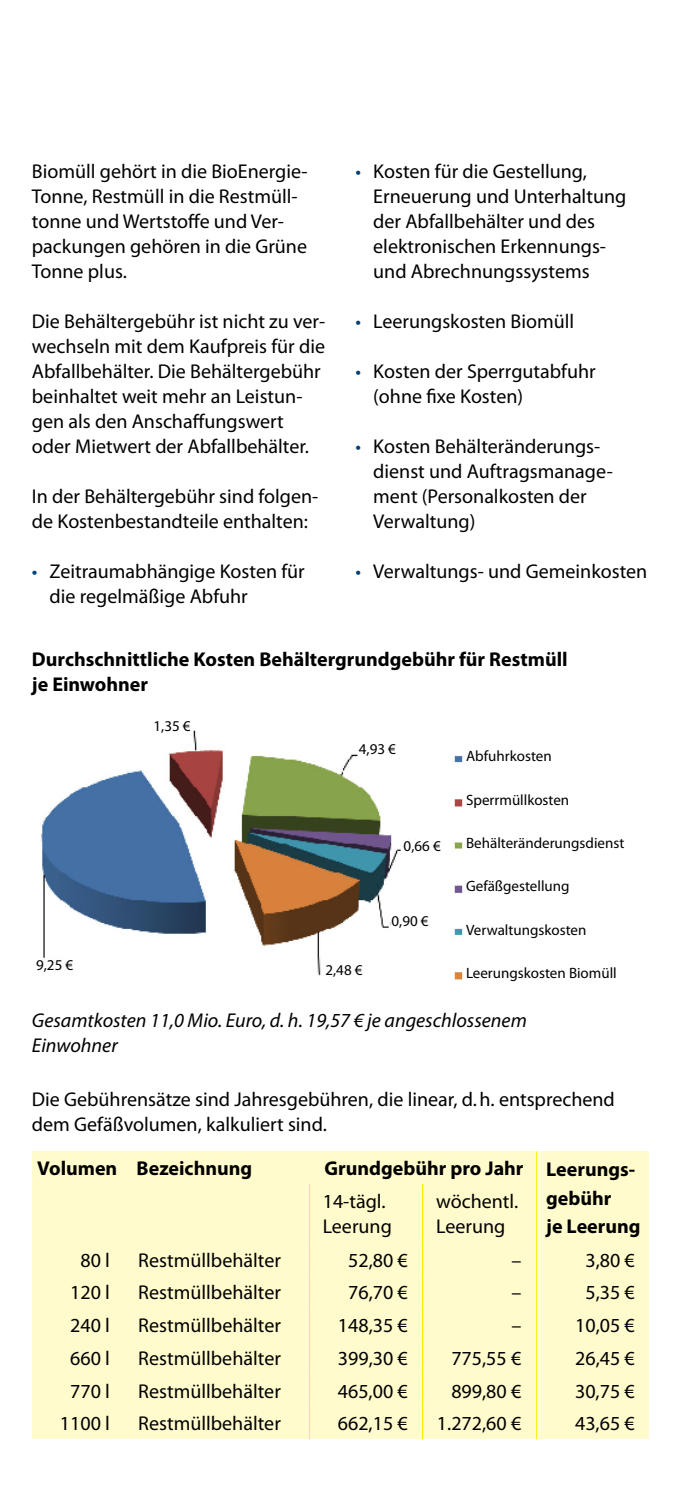
<style>
.page{position:relative;width:681px;height:1489px;background:#fff}
.page>*{position:absolute;margin:0;border:0;box-sizing:border-box;transform-origin:0 0}
.t1{font:20px/25px "Myriad Pro";color:#000}
.t2{font:700 20px/25px "Myriad Pro";color:#000}
.t3{font:italic 20px/25px "Myriad Pro";color:#000}
.t4{font:15px "Myriad Pro";color:#000}
.s1{color:#004179}
</style>
<div class="page">
<img style="left:41px;top:730px;width:422px;height:250px">
<div style="left:535px;top:1151px;width:113px;height:91px;background:#fffbcc"></div>
<hr style="left:534px;top:1151px;width:2px;height:32px;background:#ffed00">
<div style="left:535px;top:1242px;width:113px;height:33px;background:#fffbcc"></div>
<hr style="left:534px;top:1183px;width:2px;height:59px;background:#ffed00">
<div style="left:535px;top:1275px;width:113px;height:33px;background:#fffbcc"></div>
<hr style="left:534px;top:1242px;width:2px;height:33px;background:#ffed00">
<div style="left:535px;top:1308px;width:113px;height:32px;background:#fffbcc"></div>
<hr style="left:534px;top:1275px;width:2px;height:33px;background:#ffed00">
<div style="left:535px;top:1340px;width:113px;height:33px;background:#fffbcc"></div>
<hr style="left:534px;top:1308px;width:2px;height:32px;background:#ffed00">
<div style="left:535px;top:1373px;width:113px;height:33px;background:#fffbcc"></div>
<hr style="left:534px;top:1340px;width:2px;height:33px;background:#ffed00">
<div style="left:535px;top:1406px;width:113px;height:32px;background:#fffbcc"></div>
<hr style="left:534px;top:1373px;width:2px;height:33px;background:#ffed00">
<hr style="left:534px;top:1406px;width:2px;height:32px;background:#ffed00">
<div style="left:422px;top:1242px;width:113px;height:33px;background:#fffbcc"></div>
<div style="left:422px;top:1183px;width:113px;height:59px;background:#fffbcc"></div>
<hr style="left:420px;top:1183px;width:3px;height:59px;background:#ffed00">
<div style="left:422px;top:1275px;width:113px;height:33px;background:#fffbcc"></div>
<hr style="left:420px;top:1242px;width:3px;height:33px;background:#ffed00">
<div style="left:422px;top:1308px;width:113px;height:32px;background:#fffbcc"></div>
<hr style="left:420px;top:1275px;width:3px;height:33px;background:#ffed00">
<div style="left:422px;top:1340px;width:113px;height:33px;background:#fffbcc"></div>
<hr style="left:420px;top:1308px;width:3px;height:32px;background:#ffed00">
<div style="left:422px;top:1373px;width:113px;height:33px;background:#fffbcc"></div>
<hr style="left:420px;top:1340px;width:3px;height:33px;background:#ffed00">
<div style="left:422px;top:1406px;width:113px;height:32px;background:#fffbcc"></div>
<hr style="left:420px;top:1373px;width:3px;height:33px;background:#ffed00">
<hr style="left:420px;top:1406px;width:3px;height:32px;background:#ffed00">
<div style="left:308px;top:1183px;width:114px;height:59px;background:#fffbcc"></div>
<div style="left:308px;top:1242px;width:114px;height:33px;background:#fffbcc"></div>
<hr style="left:307px;top:1183px;width:3px;height:59px;background:#ffed00">
<div style="left:308px;top:1275px;width:114px;height:33px;background:#fffbcc"></div>
<hr style="left:307px;top:1242px;width:3px;height:33px;background:#ffed00">
<div style="left:308px;top:1308px;width:114px;height:32px;background:#fffbcc"></div>
<hr style="left:307px;top:1275px;width:3px;height:33px;background:#ffed00">
<div style="left:308px;top:1340px;width:114px;height:33px;background:#fffbcc"></div>
<hr style="left:307px;top:1308px;width:3px;height:32px;background:#ffed00">
<div style="left:308px;top:1373px;width:114px;height:33px;background:#fffbcc"></div>
<hr style="left:307px;top:1340px;width:3px;height:33px;background:#ffed00">
<div style="left:308px;top:1406px;width:114px;height:32px;background:#fffbcc"></div>
<hr style="left:307px;top:1373px;width:3px;height:33px;background:#ffed00">
<hr style="left:307px;top:1406px;width:3px;height:32px;background:#ffed00">
<div style="left:131px;top:1406px;width:177px;height:32px;background:#fffbcc"></div>
<div style="left:32px;top:1406px;width:99px;height:32px;background:#fffbcc"></div>
<div style="left:131px;top:1373px;width:177px;height:33px;background:#fffbcc"></div>
<div style="left:32px;top:1373px;width:99px;height:33px;background:#fffbcc"></div>
<div style="left:131px;top:1340px;width:177px;height:33px;background:#fffbcc"></div>
<div style="left:32px;top:1340px;width:99px;height:33px;background:#fffbcc"></div>
<div style="left:131px;top:1308px;width:177px;height:32px;background:#fffbcc"></div>
<div style="left:32px;top:1308px;width:99px;height:32px;background:#fffbcc"></div>
<div style="left:131px;top:1275px;width:177px;height:33px;background:#fffbcc"></div>
<div style="left:32px;top:1275px;width:99px;height:33px;background:#fffbcc"></div>
<div style="left:131px;top:1242px;width:177px;height:33px;background:#fffbcc"></div>
<div style="left:32px;top:1242px;width:99px;height:33px;background:#fffbcc"></div>
<div style="left:131px;top:1183px;width:177px;height:59px;background:#fffbcc"></div>
<div style="left:32px;top:1183px;width:99px;height:59px;background:#fffbcc"></div>
<div style="left:308px;top:1151px;width:227px;height:32px;background:#fffbcc"></div>
<div style="left:131px;top:1151px;width:177px;height:32px;background:#fffbcc"></div>
<div style="left:32px;top:1151px;width:99px;height:32px;background:#fffbcc"></div>
<p class="t1" style="left:32px;top:159px;width:277px">Biomüll gehört in die BioEnergie-</p>
<p class="t1" style="left:355px;top:159px;width:233px"><span class="s1">•</span> Kosten für die Gestellung,</p>
<p class="t1" style="left:32px;top:184px;width:267px">Tonne, Restmüll in die Restmüll-</p>
<p class="t1" style="left:373px;top:184px;width:254px">Erneuerung und Unterhaltung</p>
<p class="t1" style="left:32px;top:209px;width:253px">tonne und Wertstofe und Ver-</p>
<p class="t1" style="left:373px;top:209px;width:223px">der Abfallbehälter und des</p>
<p class="t1" style="left:32px;top:234px;width:276px">packungen gehören in die Grüne</p>
<p class="t1" style="left:373px;top:234px;width:234px">elektronischen Erkennungs-</p>
<p class="t1" style="left:32px;top:259px;width:96px">Tonne plus.</p>
<p class="t1" style="left:373px;top:259px;width:218px">und Abrechnungssystems</p>
<p class="t1" style="left:32px;top:309px;width:294px">Die Behältergebühr ist nicht zu ver-</p>
<p class="t1" style="left:355px;top:309px;width:220px"><span class="s1">•</span> Leerungskosten Biomüll</p>
<p class="t1" style="left:32px;top:334px;width:294px">wechseln mit dem Kaufpreis für die<br>Abfallbehälter. Die Behältergebühr</p>
<p class="t1" style="left:355px;top:359px;width:241px"><span class="s1">•</span> Kosten der Sperrgutabfuhr</p>
<p class="t1" style="left:32px;top:384px;width:272px">beinhaltet weit mehr an Leistun-</p>
<p class="t1" style="left:373px;top:384px;width:151px">(ohne fxe Kosten)</p>
<p class="t1" style="left:32px;top:409px;width:278px">gen als den Anschafungswert oder Mietwert der Abfallbehälter.</p>
<p class="t1" style="left:355px;top:434px;width:246px"><span class="s1">•</span> Kosten Behälteränderungs-</p>
<p class="t1" style="left:373px;top:459px;width:241px">dienst und Auftragsmanage-</p>
<p class="t1" style="left:32px;top:484px;width:288px">In der Behältergebühr sind folgen-</p>
<p class="t1" style="left:373px;top:484px;width:215px">ment (Personalkosten der</p>
<p class="t1" style="left:32px;top:509px;width:277px">de Kostenbestandteile enthalten:</p>
<p class="t1" style="left:373px;top:509px;width:104px">Verwaltung)</p>
<p class="t1" style="left:32px;top:559px;width:274px"><span class="s1">•</span> Zeitraumabhängige Kosten für</p>
<p class="t1" style="left:355px;top:559px;width:293px"><span class="s1">•</span> Verwaltungs- und Gemeinkosten</p>
<p class="t1" style="left:50px;top:584px;width:200px">die regelmäßige Abfuhr</p>
<h6 class="t2" style="left:32px;top:646px;width:537px">Durchschnittliche Kosten Behältergrundgebühr für Restmüll je Einwohner</h6>
<p class="t4" style="left:153px;top:717px;width:39px">1,35 €</p>
<p class="t4" style="left:359px;top:740px;width:39px">4,93 €</p>
<p class="t4" style="left:466px;top:747px;width:87px">Abfuhrkosten</p>
<p class="t4" style="left:466px;top:792px;width:105px">Sperrmüllkosten</p>
<p class="t4" style="left:403px;top:837px;width:39px">0,66 €</p>
<p class="t4" style="left:466px;top:835px;width:160px">Behälteränderungsdienst</p>
<p class="t4" style="left:466px;top:877px;width:105px">Gefäßgestellung</p>
<p class="t4" style="left:391px;top:912px;width:39px">0,90 €</p>
<p class="t4" style="left:466px;top:921px;width:122px">Verwaltungskosten</p>
<p class="t4" style="left:36px;top:956px;width:39px">9,25 €</p>
<p class="t4" style="left:325px;top:961px;width:39px">2,48 €</p>
<p class="t4" style="left:466px;top:964px;width:152px">Leerungskosten Biomüll</p>
<p class="t3" style="left:32px;top:1008px;width:496px">Gesamtkosten 11,0 Mio. Euro, d. h. 19,57 € je angeschlossenem<br>Einwohner</p>
<p class="t1" style="left:32px;top:1086px;width:584px">Die Gebührensätze sind Jahresgebühren, die linear, d. h. entsprechend dem Gefäßvolumen, kalkuliert sind.</p>
<h6 class="t2" style="left:37px;top:1156px;width:216px">Volumen Bezeichnung</h6>
<p class="t2" style="left:324px;top:1156px;width:200px">Grundgebühr pro Jahr</p>
<p class="t2" style="left:546px;top:1156px;width:90px">Leerungs-</p>
<p class="t1" style="left:322px;top:1189px;width:64px">14-tägl.</p>
<p class="t1" style="left:436px;top:1189px;width:83px">wöchentl.</p>
<p class="t2" style="left:546px;top:1185px;width:67px">gebühr</p>
<p class="t1" style="left:322px;top:1214px;width:71px">Leerung</p>
<p class="t1" style="left:436px;top:1214px;width:71px">Leerung</p>
<p class="t2" style="left:546px;top:1214px;width:96px">je Leerung</p>
<p class="t1" style="left:348px;top:1247px;width:61px">52,80 €</p>
<p class="t1" style="left:511px;top:1247px;width:11px">–</p>
<p class="t1" style="left:585px;top:1247px;width:51px">3,80 €</p>
<p class="t1" style="left:348px;top:1280px;width:61px">76,70 €</p>
<p class="t1" style="left:511px;top:1280px;width:11px">–</p>
<p class="t1" style="left:585px;top:1280px;width:51px">5,35 €</p>
<p class="t1" style="left:338px;top:1313px;width:71px">148,35 €</p>
<p class="t1" style="left:511px;top:1313px;width:11px">–</p>
<p class="t1" style="left:575px;top:1313px;width:61px">10,05 €</p>
<p class="t1" style="left:338px;top:1345px;width:71px">399,30 €</p>
<p class="t1" style="left:451px;top:1345px;width:71px">775,55 €</p>
<p class="t1" style="left:575px;top:1345px;width:61px">26,45 €</p>
<p class="t1" style="left:338px;top:1378px;width:71px">465,00 €</p>
<p class="t1" style="left:451px;top:1378px;width:71px">899,80 €</p>
<p class="t1" style="left:575px;top:1378px;width:61px">30,75 €</p>
<p class="t1" style="left:338px;top:1411px;width:71px">662,15 €</p>
<p class="t1" style="left:436px;top:1411px;width:86px">1.272,60 €</p>
<p class="t1" style="left:575px;top:1411px;width:61px">43,65 €</p>
<p class="t1" style="left:80px;top:1247px;width:31px">80 l</p>
<p class="t1" style="left:138px;top:1247px;width:144px">Restmüllbehälter</p>
<p class="t1" style="left:70px;top:1280px;width:41px">120 l</p>
<p class="t1" style="left:138px;top:1280px;width:144px">Restmüllbehälter</p>
<p class="t1" style="left:70px;top:1313px;width:41px">240 l</p>
<p class="t1" style="left:138px;top:1313px;width:144px">Restmüllbehälter</p>
<p class="t1" style="left:70px;top:1345px;width:41px">660 l</p>
<p class="t1" style="left:138px;top:1345px;width:144px">Restmüllbehälter</p>
<p class="t1" style="left:70px;top:1378px;width:41px">770 l</p>
<p class="t1" style="left:138px;top:1378px;width:144px">Restmüllbehälter</p>
<p class="t1" style="left:60px;top:1411px;width:51px">1100 l</p>
<p class="t1" style="left:138px;top:1411px;width:144px">Restmüllbehälter</p>
</div>
